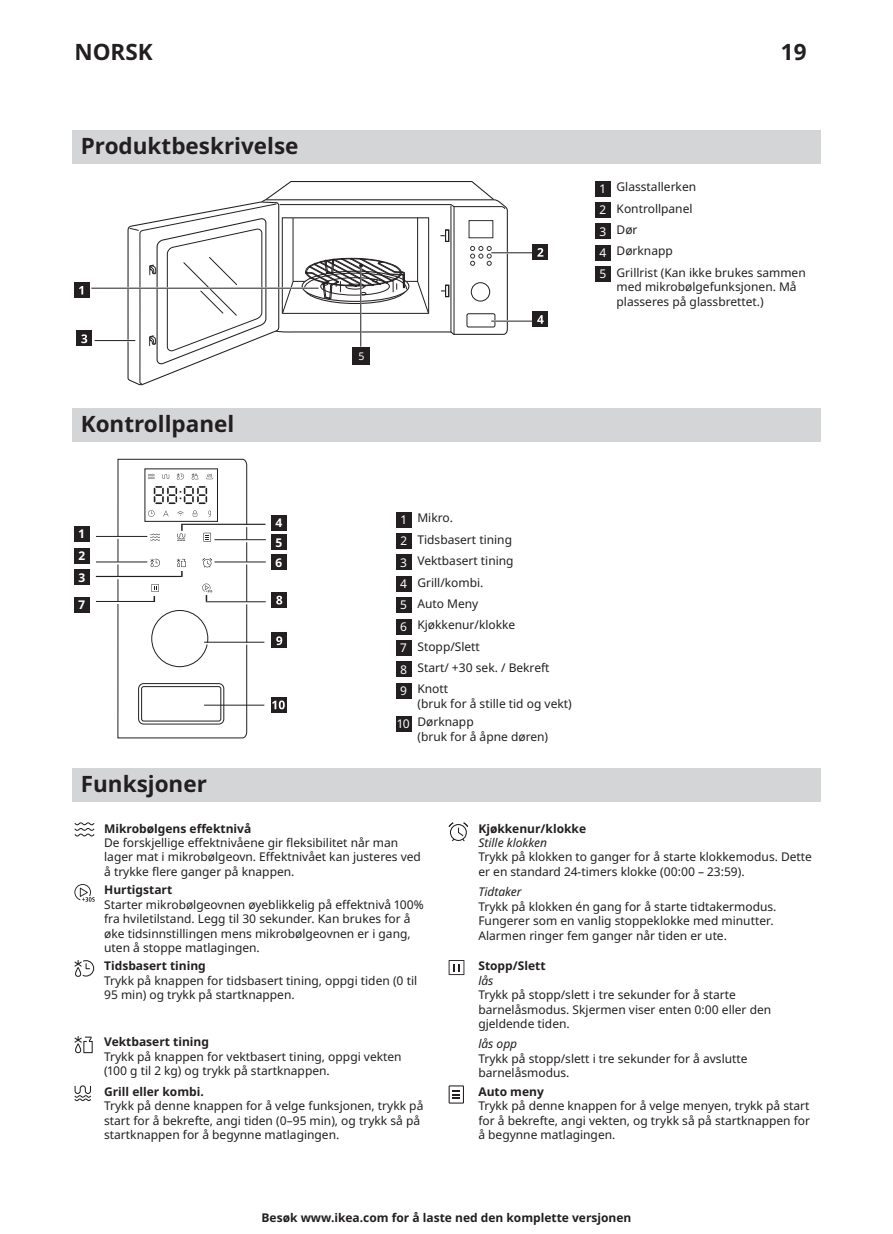
<style>
.page{position:relative;width:893px;height:1234px;background:#fff}
.page>*{position:absolute;margin:0;border:0;box-sizing:border-box;transform-origin:0 0}
.t1{font:700 22.5px "Noto IKEA Latin";color:#231f20}
.body_12pt{font:12px/14.4px "Noto IKEA Latin";color:#231f20}
.body_12pt-2{font:700 12px "Noto IKEA Latin";color:#231f20}
.body{font:12px/14.4px "Noto IKEA Latin";color:#231f20}
.body_12pt-3{font:italic 12px "Noto IKEA Latin";color:#231f20}
.body_12pt-4{font:12px "Noto IKEA Latin";color:#fff}
.t2{font:700 12px/21.9px "Noto IKEA Latin";color:#fff;text-align:justify}
.t3{font:10.5px "Noto IKEA Latin";color:#fff}
</style>
<div class="page">
<div style="left:72px;top:131px;width:749px;height:33px;background:#d4d5d6"></div>
<div style="left:74px;top:282px;width:15px;height:15px;background:#231f20"></div>
<svg style="left:79px;top:286px;width:4px;height:8px"></svg>
<div style="left:77px;top:331px;width:15px;height:15px;background:#231f20"></div>
<svg style="left:81px;top:334px;width:6px;height:9px"></svg>
<div style="left:533px;top:244px;width:15px;height:15px;background:#231f20"></div>
<svg style="left:537px;top:248px;width:6px;height:8px"></svg>
<div style="left:533px;top:311px;width:15px;height:15px;background:#231f20"></div>
<hr style="left:491px;top:320px;width:41px;height:1px;background:#231f20">
<svg style="left:537px;top:315px;width:7px;height:8px"></svg>
<hr style="left:491px;top:252px;width:41px;height:1px;background:#231f20">
<hr style="left:91px;top:288px;width:227px;height:1px;background:#231f20">
<hr style="left:95px;top:340px;width:40px;height:1px;background:#231f20">
<svg style="left:127px;top:181px;width:382px;height:204px"></svg>
<div style="left:595px;top:181px;width:15px;height:15px;background:#231f20"></div>
<div style="left:595px;top:202px;width:15px;height:15px;background:#231f20"></div>
<div style="left:595px;top:224px;width:15px;height:15px;background:#231f20"></div>
<div style="left:595px;top:245px;width:15px;height:15px;background:#231f20"></div>
<div style="left:595px;top:266px;width:15px;height:15px;background:#231f20"></div>
<div style="left:72px;top:408px;width:749px;height:33px;background:#d4d5d6"></div>
<hr style="left:204px;top:704px;width:60px;height:1px;background:#231f20">
<hr style="left:181px;top:523px;width:84px;height:1px;background:#231f20">
<hr style="left:214px;top:539px;width:52px;height:1px;background:#231f20">
<hr style="left:214px;top:561px;width:52px;height:1px;background:#231f20">
<hr style="left:96px;top:536px;width:51px;height:1px;background:#231f20">
<hr style="left:96px;top:561px;width:51px;height:1px;background:#231f20">
<hr style="left:96px;top:601px;width:58px;height:1px;background:#231f20">
<hr style="left:206px;top:601px;width:60px;height:1px;background:#231f20">
<hr style="left:204px;top:641px;width:60px;height:1px;background:#231f20">
<div style="left:74px;top:526px;width:15px;height:15px;background:#231f20"></div>
<div style="left:74px;top:548px;width:15px;height:15px;background:#231f20"></div>
<div style="left:74px;top:569px;width:15px;height:15px;background:#231f20"></div>
<div style="left:272px;top:515px;width:15px;height:15px;background:#231f20"></div>
<div style="left:272px;top:534px;width:15px;height:15px;background:#231f20"></div>
<div style="left:272px;top:554px;width:15px;height:15px;background:#231f20"></div>
<div style="left:74px;top:597px;width:15px;height:15px;background:#231f20"></div>
<div style="left:272px;top:632px;width:15px;height:15px;background:#231f20"></div>
<svg style="left:276px;top:636px;width:6px;height:9px"></svg>
<div style="left:272px;top:697px;width:15px;height:15px;background:#231f20"></div>
<svg style="left:272px;top:700px;width:13px;height:9px"></svg>
<div style="left:272px;top:592px;width:15px;height:15px;background:#231f20"></div>
<svg style="left:276px;top:595px;width:6px;height:9px"></svg>
<hr style="left:96px;top:575px;width:85px;height:2px;background:#231f20">
<svg style="left:117px;top:459px;width:131px;height:279px"></svg>
<div style="left:396px;top:512px;width:15px;height:15px;background:#231f20"></div>
<div style="left:396px;top:533px;width:15px;height:15px;background:#231f20"></div>
<div style="left:396px;top:554px;width:15px;height:15px;background:#231f20"></div>
<div style="left:396px;top:576px;width:15px;height:15px;background:#231f20"></div>
<div style="left:396px;top:597px;width:15px;height:15px;background:#231f20"></div>
<div style="left:396px;top:619px;width:15px;height:15px;background:#231f20"></div>
<div style="left:396px;top:640px;width:15px;height:15px;background:#231f20"></div>
<div style="left:396px;top:661px;width:15px;height:15px;background:#231f20"></div>
<div style="left:396px;top:683px;width:15px;height:15px;background:#231f20"></div>
<div style="left:396px;top:715px;width:15px;height:15px;background:#231f20"></div>
<div style="left:72px;top:767px;width:749px;height:34px;background:#d4d5d6"></div>
<svg style="left:74px;top:822px;width:21px;height:14px"></svg>
<svg style="left:449px;top:822px;width:19px;height:19px"></svg>
<svg style="left:74px;top:884px;width:21px;height:17px"></svg>
<svg style="left:74px;top:960px;width:20px;height:16px"></svg>
<svg style="left:449px;top:960px;width:15px;height:14px"></svg>
<svg style="left:74px;top:1036px;width:19px;height:16px"></svg>
<svg style="left:74px;top:1085px;width:17px;height:15px"></svg>
<svg style="left:449px;top:1085px;width:15px;height:18px"></svg>
<h1 class="t1" style="left:74px;top:36px;width:80px">NORSK</h1>
<h1 class="t1" style="left:782px;top:36px;width:27px">19</h1>
<h1 class="t1" style="left:81px;top:130px;width:219px">Produktbeskrivelse</h1>
<h1 class="t1" style="left:81px;top:408px;width:155px">Kontrollpanel</h1>
<p class="t2" style="left:78px;top:522px;width:8px">1<br>2<br>3</p>
<p class="t2" style="left:275px;top:512px;width:9px;line-height:19.8px">4<br>5<br>6</p>
<p class="t2" style="left:79px;top:593px;width:8px">7</p>
<p class="t3" style="left:358px;top:348px;width:8px">5</p>
<p class="body_12pt-4" style="left:600px;top:180px;width:7px">1</p>
<p class="body" style="left:617px;top:179px;width:81px">Glasstallerken</p>
<p class="body_12pt-4" style="left:599px;top:201px;width:8px">2</p>
<p class="body" style="left:617px;top:201px;width:77px">Kontrollpanel</p>
<p class="body_12pt-4" style="left:599px;top:223px;width:8px">3</p>
<p class="body" style="left:617px;top:222px;width:22px">Dør</p>
<p class="body_12pt-4" style="left:599px;top:244px;width:8px">4</p>
<p class="body" style="left:617px;top:243px;width:58px">Dørknapp</p>
<p class="body_12pt-4" style="left:599px;top:265px;width:8px">5</p>
<p class="body" style="left:617px;top:265px;width:191px">Grillrist (Kan ikke brukes sammen med mikrobølgefunksjonen. Må plasseres på glassbrettet.)</p>
<p class="body_12pt-4" style="left:401px;top:511px;width:7px">1</p>
<p class="body_12pt" style="left:417px;top:510px;width:37px">Mikro.</p>
<p class="body_12pt-4" style="left:400px;top:532px;width:8px">2</p>
<p class="body_12pt" style="left:417px;top:531px;width:96px">Tidsbasert tining</p>
<p class="body_12pt-4" style="left:400px;top:553px;width:8px">3</p>
<p class="body_12pt" style="left:417px;top:553px;width:98px">Vektbasert tining</p>
<p class="body_12pt-4" style="left:400px;top:575px;width:8px">4</p>
<p class="body_12pt" style="left:417px;top:574px;width:68px">Grill/kombi.</p>
<p class="body_12pt-4" style="left:400px;top:596px;width:8px">5</p>
<p class="body_12pt" style="left:417px;top:595px;width:62px">Auto Meny</p>
<p class="body_12pt-4" style="left:400px;top:618px;width:8px">6</p>
<p class="body_12pt" style="left:417px;top:617px;width:99px">Kjøkkenur/klokke</p>
<p class="body_12pt-4" style="left:401px;top:639px;width:8px">7</p>
<p class="body_12pt" style="left:417px;top:638px;width:64px">Stopp/Slett</p>
<p class="body_12pt-4" style="left:400px;top:660px;width:9px">8</p>
<p class="body_12pt" style="left:417px;top:660px;width:134px">Start/ +30 sek. / Bekreft</p>
<p class="body_12pt-4" style="left:400px;top:682px;width:8px">9</p>
<p class="body_12pt" style="left:417px;top:681px;width:32px">Knott</p>
<p class="body_12pt" style="left:417px;top:695px;width:156px">(bruk for å stille tid og vekt)</p>
<p class="body_12pt-4" style="left:398px;top:714px;width:14px">10</p>
<p class="body_12pt" style="left:417px;top:714px;width:58px">Dørknapp</p>
<p class="body_12pt" style="left:417px;top:728px;width:132px">(bruk for å åpne døren)</p>
<h1 class="t1" style="left:81px;top:767px;width:128px">Funksjoner</h1>
<p class="body_12pt-2" style="left:104px;top:819px;width:149px">Mikrobølgens effektnivå</p>
<p class="body_12pt" style="left:104px;top:834px;width:318px">De forskjellige effektnivåene gir fleksibilitet når man lager mat i mikrobølgeovn. Effektnivået kan justeres ved å trykke flere ganger på knappen.</p>
<p class="body_12pt-2" style="left:104px;top:881px;width:70px">Hurtigstart</p>
<p class="body_12pt" style="left:104px;top:896px;width:321px">Starter mikrobølgeovnen øyeblikkelig på effektnivå 100% fra hviletilstand. Legg til 30 sekunder. Kan brukes for å øke tidsinnstillingen mens mikrobølgeovnen er i gang, uten å stoppe matlagingen.</p>
<p class="body_12pt-2" style="left:104px;top:957px;width:103px">Tidsbasert tining</p>
<p class="body_12pt" style="left:104px;top:972px;width:315px">Trykk på knappen for tidsbasert tining, oppgi tiden (0 til<br>95 min) og trykk på startknappen.</p>
<p class="body_12pt-2" style="left:104px;top:1033px;width:106px">Vektbasert tining</p>
<p class="body_12pt" style="left:104px;top:1048px;width:299px">Trykk på knappen for vektbasert tining, oppgi vekten (100 g til 2 kg) og trykk på startknappen.</p>
<p class="body_12pt-2" style="left:104px;top:1082px;width:101px">Grill eller kombi.</p>
<p class="body_12pt" style="left:104px;top:1097px;width:321px">Trykk på denne knappen for å velge funksjonen, trykk på start for å bekrefte, angi tiden (0–95 min), og trykk så på startknappen for å begynne matlagingen.</p>
<p class="body_12pt-2" style="left:478px;top:819px;width:109px">Kjøkkenur/klokke</p>
<p class="body_12pt-3" style="left:478px;top:833px;width:70px">Stille klokken</p>
<p class="body_12pt" style="left:478px;top:849px;width:335px">Trykk på klokken to ganger for å starte klokkemodus. Dette er en standard 24-timers klokke (00:00 – 23:59).</p>
<p class="body_12pt-3" style="left:478px;top:883px;width:45px">Tidtaker</p>
<p class="body_12pt" style="left:478px;top:898px;width:300px">Trykk på klokken én gang for å starte tidtakermodus.<br>Fungerer som en vanlig stoppeklokke med minutter.<br>Alarmen ringer fem ganger når tiden er ute.</p>
<p class="body_12pt-2" style="left:478px;top:957px;width:69px">Stopp/Slett</p>
<p class="body_12pt-3" style="left:478px;top:971px;width:17px">lås</p>
<p class="body_12pt" style="left:478px;top:986px;width:294px">Trykk på stopp/slett i tre sekunder for å starte barnelåsmodus. Skjermen viser enten 0:00 eller den gjeldende tiden.</p>
<p class="body_12pt-3" style="left:478px;top:1035px;width:40px">lås opp</p>
<p class="body_12pt" style="left:478px;top:1050px;width:271px">Trykk på stopp/slett i tre sekunder for å avslutte barnelåsmodus.</p>
<p class="body_12pt-2" style="left:478px;top:1082px;width:67px">Auto meny</p>
<p class="body_12pt" style="left:478px;top:1097px;width:333px;text-align:justify">Trykk på denne knappen for å velge menyen, trykk på start for å bekrefte, angi vekten, og trykk så på startknappen for å begynne matlagingen.</p>
<p class="body_12pt-2" style="left:262px;top:1208px;width:371px">Besøk www.ikea.com for å laste ned den komplette versjonen</p>
</div>
